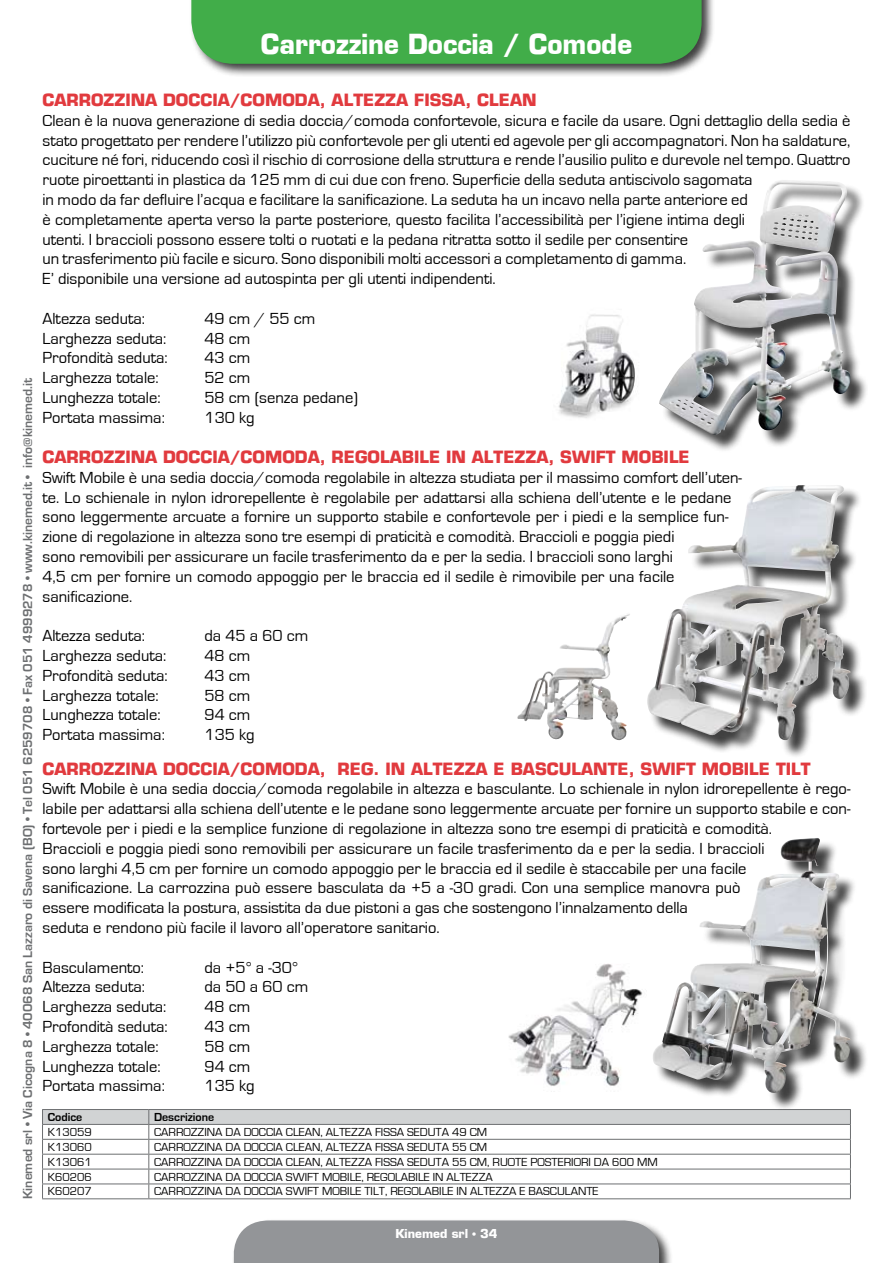
<style>
.page{position:relative;width:893px;height:1263px;background:#fff}
.page>*{position:absolute;margin:0;border:0;box-sizing:border-box;transform-origin:0 0}
.t1{font:700 27px "Eurostile";color:#fff;scale:.95 1}
.t2{font:16.5px/19.8px "Eurostile";color:#000}
.t3{font:700 16.5px "Eurostile";color:#e13a3e}
.t4{font:700 13.5px "Eurostile";color:#6d6f71}
.t5{font:12px "Eurostile";color:#000}
.t6{font:700 12px "Eurostile";color:#000}
.t7{font:700 12px "Eurostile";color:#fff}
.s1{font-weight:400}
</style>
<div class="page">
<div style="left:189px;top:0;width:527px;height:78px;background:#000;opacity:.75"></div>
<div style="left:191px;top:0;width:511px;height:64px;background:#41ad49"></div>
<div style="left:232px;top:1218px;width:441px;height:45px;background:#000;opacity:.75"></div>
<div style="left:234px;top:1220px;width:425px;height:43px;background:#939598"></div>
<svg style="left:42px;top:1109px;width:809px;height:89px"></svg>
<hr style="left:42px;top:1198px;width:107px;height:1px;background:#6d6f71">
<hr style="left:149px;top:1198px;width:702px;height:1px;background:#6d6f71">
<div style="left:661px;top:182px;width:207px;height:271px;background:#000;opacity:.75"></div>
<img style="left:659px;top:183px;width:191px;height:252px">
<img style="left:558px;top:314px;width:77px;height:104px">
<div style="left:649px;top:487px;width:219px;height:271px;background:#000;opacity:.75"></div>
<img style="left:647px;top:485px;width:203px;height:255px">
<img style="left:517px;top:614px;width:111px;height:126px">
<div style="left:655px;top:840px;width:213px;height:271px;background:#000;opacity:.75"></div>
<img style="left:653px;top:838px;width:164px;height:256px">
<img style="left:508px;top:964px;width:135px;height:122px">
<h1 class="t1" style="left:261px;top:28px;width:392px">Carrozzine Doccia / Comode</h1>
<p class="t3" style="left:43px;top:90px;width:496px">CARROZZINA DOCCIA/COMODA, ALTEZZA FISSA, CLEAN</p>
<p class="t2" style="left:43px;top:111px;width:809px">Clean è la nuova generazione di sedia doccia/comoda confortevole, sicura e facile da usare. Ogni dettaglio della sedia è stato progettato per rendere l’utilizzo più confortevole per gli utenti ed agevole per gli accompagnatori. Non ha saldature, cuciture né fori, riducendo così il rischio di corrosione della struttura e rende l’ausilio pulito e durevole nel tempo. Quattro ruote piroettanti in plastica da 125 mm di cui due con freno. Superficie della seduta antiscivolo sagomata<br>in modo da far defluire l’acqua e facilitare la sanificazione. La seduta ha un incavo nella parte anteriore ed<br>è completamente aperta verso la parte posteriore, questo facilita l’accessibilità per l’igiene intima degli</p>
<p class="t2" style="left:782px;top:210px;width:33px">degli</p>
<p class="t2" style="left:43px;top:230px;width:647px">utenti. I braccioli possono essere tolti o ruotati e la pedana ritratta sotto il sedile per consentire</p>
<p class="t2" style="left:772px;top:230px;width:57px">un un il</p>
<p class="t2" style="left:43px;top:249px;width:645px">un trasferimento più facile e sicuro. Sono disponibili molti accessori a completamento di gamma.<br>E’ disponibile una versione ad autospinta per gli utenti indipendenti.</p>
<p class="t2" style="left:43px;top:309px;width:104px">Altezza seduta:</p>
<p class="t2" style="left:205px;top:309px;width:112px">49 cm / 55 cm</p>
<p class="t2" style="left:43px;top:329px;width:125px">Larghezza seduta:</p>
<p class="t2" style="left:205px;top:329px;width:48px">48 cm</p>
<p class="t2" style="left:43px;top:348px;width:127px">Profondità seduta:</p>
<p class="t2" style="left:205px;top:348px;width:47px">43 cm</p>
<p class="t2" style="left:43px;top:368px;width:118px">Larghezza totale:</p>
<p class="t2" style="left:205px;top:368px;width:47px">52 cm</p>
<p class="t2" style="left:43px;top:388px;width:120px">Lunghezza totale:</p>
<p class="t2" style="left:205px;top:388px;width:155px">58 cm (senza pedane)</p>
<p class="t2" style="left:43px;top:408px;width:124px">Portata massima:</p>
<p class="t2" style="left:205px;top:408px;width:51px">130 kg</p>
<p class="t3" style="left:43px;top:447px;width:649px">CARROZZINA DOCCIA/COMODA, REGOLABILE IN ALTEZZA, SWIFT MOBILE</p>
<p class="t2" style="left:43px;top:468px;width:701px">Swift Mobile è una sedia doccia/comoda regolabile in altezza studiata per il massimo comfort dell’uten&shy;te. Lo schienale in nylon idrorepellente è regolabile per adattarsi alla schiena dell’utente e le pedane sono leggermente arcuate a fornire un supporto stabile e confortevole per i piedi e la semplice fun&shy;zione di regolazione in altezza sono tre esempi di praticità e comodità. Braccioli e poggia piedi<br>sono removibili per assicurare un facile trasferimento da e per la sedia. I braccioli sono larghi<br>4,5 cm per fornire un comodo appoggio per le braccia ed il sedile è rimovibile per una facile sanificazione.</p>
<p class="t2" style="left:43px;top:626px;width:104px">Altezza seduta:</p>
<p class="t2" style="left:205px;top:626px;width:105px">da 45 a 60 cm</p>
<p class="t2" style="left:43px;top:646px;width:125px">Larghezza seduta:</p>
<p class="t2" style="left:205px;top:646px;width:48px">48 cm</p>
<p class="t2" style="left:43px;top:666px;width:127px">Profondità seduta:</p>
<p class="t2" style="left:205px;top:666px;width:47px">43 cm</p>
<p class="t2" style="left:43px;top:685px;width:118px">Larghezza totale:</p>
<p class="t2" style="left:205px;top:685px;width:48px">58 cm</p>
<p class="t2" style="left:43px;top:705px;width:120px">Lunghezza totale:</p>
<p class="t2" style="left:205px;top:705px;width:48px">94 cm</p>
<p class="t2" style="left:43px;top:725px;width:124px">Portata massima:</p>
<p class="t2" style="left:205px;top:725px;width:51px">135 kg</p>
<p class="t3" style="left:43px;top:758px;width:770px">CARROZZINA DOCCIA/COMODA, REG. IN ALTEZZA E BASCULANTE, SWIFT MOBILE TILT</p>
<p class="t2" style="left:43px;top:779px;width:809px">Swift Mobile è una sedia doccia/comoda regolabile in altezza e basculante. Lo schienale in nylon idrorepellente è rego&shy;labile per adattarsi alla schiena dell’utente e le pedane sono leggermente arcuate per fornire un supporto stabile e con&shy;fortevole per i piedi e la semplice funzione di regolazione in altezza sono tre esempi di praticità e comodità.<br>Braccioli e poggia piedi sono removibili per assicurare un facile trasferimento da e per la sedia. I braccioli<br>sono larghi 4,5 cm per fornire un comodo appoggio per le braccia ed il sedile è staccabile per una facile<br>sanificazione. La carrozzina può essere basculata da +5 a -30 gradi. Con una semplice manovra può<br>essere modificata la postura, assistita da due pistoni a gas che sostengono l’innalzamento della<br>seduta e rendono più facile il lavoro all’operatore sanitario.</p>
<p class="t2" style="left:43px;top:958px;width:103px">Basculamento:</p>
<p class="t2" style="left:205px;top:958px;width:95px">da +5° a -30°</p>
<p class="t2" style="left:43px;top:977px;width:104px">Altezza seduta:</p>
<p class="t2" style="left:205px;top:977px;width:105px">da 50 a 60 cm</p>
<p class="t2" style="left:43px;top:997px;width:125px">Larghezza seduta:</p>
<p class="t2" style="left:205px;top:997px;width:48px">48 cm</p>
<p class="t2" style="left:43px;top:1017px;width:127px">Profondità seduta:</p>
<p class="t2" style="left:205px;top:1017px;width:47px">43 cm</p>
<p class="t2" style="left:43px;top:1037px;width:118px">Larghezza totale:</p>
<p class="t2" style="left:205px;top:1037px;width:48px">58 cm</p>
<p class="t2" style="left:43px;top:1057px;width:120px">Lunghezza totale:</p>
<p class="t2" style="left:205px;top:1057px;width:48px">94 cm</p>
<p class="t2" style="left:43px;top:1076px;width:124px">Portata massima:</p>
<p class="t2" style="left:205px;top:1076px;width:51px">135 kg</p>
<p class="t4" style="left:20px;top:1199px;width:823px;rotate:-90deg">Kinemed srl • Via Cicogna 8 • 40068 San Lazzaro di Savena (BO) • Tel 051 6259708 • Fax 051 4999278 • www.kinemed.it • info@kinemed.it</p>
<p class="t6" style="left:48px;top:1110px;width:36px">Codice</p>
<p class="t6" style="left:154px;top:1110px;width:62px">Descrizione</p>
<p class="t5" style="left:48px;top:1125px;width:46px">K13059</p>
<p class="t5" style="left:154px;top:1125px;width:335px">CARROZZINA DA DOCCIA CLEAN, ALTEZZA FISSA SEDUTA 49 CM</p>
<p class="t5" style="left:48px;top:1140px;width:46px">K13060</p>
<p class="t5" style="left:154px;top:1140px;width:335px">CARROZZINA DA DOCCIA CLEAN, ALTEZZA FISSA SEDUTA 55 CM</p>
<p class="t5" style="left:48px;top:1155px;width:46px">K13061</p>
<p class="t5" style="left:154px;top:1155px;width:505px">CARROZZINA DA DOCCIA CLEAN, ALTEZZA FISSA SEDUTA 55 CM, RUOTE POSTERIORI DA 600 MM</p>
<p class="t5" style="left:48px;top:1170px;width:46px">K60206</p>
<p class="t5" style="left:154px;top:1170px;width:340px">CARROZZINA DA DOCCIA SWIFT MOBILE, REGOLABILE IN ALTEZZA</p>
<p class="t5" style="left:48px;top:1185px;width:46px">K60207</p>
<p class="t5" style="left:154px;top:1185px;width:446px">CARROZZINA DA DOCCIA SWIFT MOBILE TILT, REGOLABILE IN ALTEZZA E BASCULANTE</p>
<p class="t7" style="left:396px;top:1226px;width:103px">Kinemed srl <span class="s1">•</span> 34</p>
</div>
